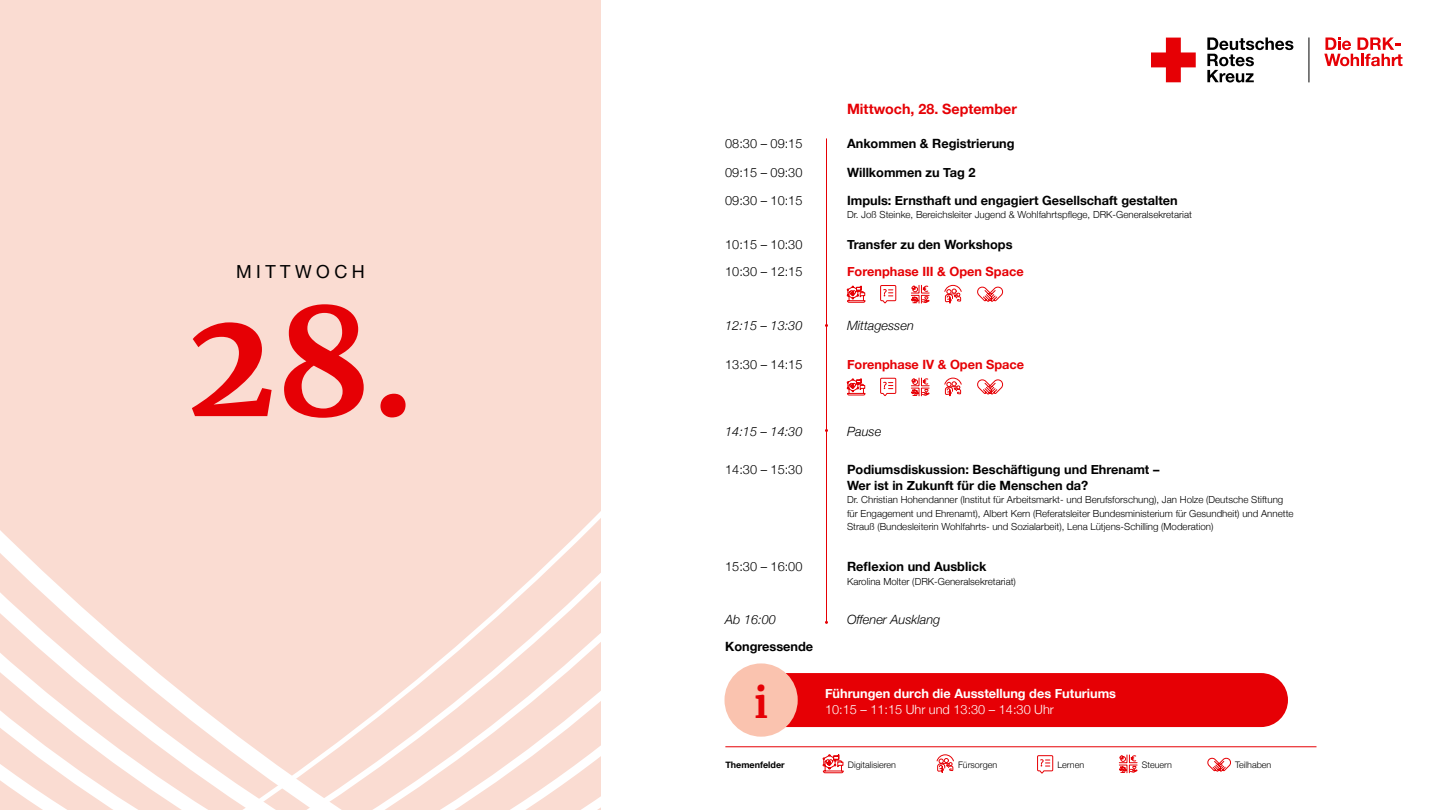
<style>
.page{position:relative;width:1440px;height:810px;background:#fff}
.page>*{position:absolute;margin:0;border:0;box-sizing:border-box;transform-origin:0 0}
.t1{font:700 148.5px "Merriweather";color:#e60005}
.t2{font:700 40.5px "Merriweather";color:#e60005}
.t3{font:18px "Helvetica Neue";letter-spacing:.25em;color:#000}
.t4{font:700 14.25px "Helvetica Neue";color:#e60005}
.t5{font:700 12.75px/15.8px "Helvetica Neue";color:#000}
.t6{font:300 12.75px "Helvetica Neue";color:#000}
.t7{font:italic 300 12.75px "Helvetica Neue";color:#000}
.t8{font:700 12.75px "Helvetica Neue";color:#e60005}
.t9{font:700 12.75px "Helvetica Neue";color:#fff}
.t10{font:300 12.75px "Helvetica Neue";color:#fff}
.t11{font:300 9.75px/13.5px "Helvetica Neue";color:#000}
.t12{font:300 9px "Helvetica Neue";color:#000}
.t13{font:700 9px "Helvetica Neue";color:#000}
</style>
<div class="page">
<svg style="left:1151px;top:38px;width:45px;height:44px"></svg>
<svg style="left:1207px;top:38px;width:86px;height:44px"></svg>
<hr style="left:1309px;top:38px;width:1px;height:44px;background:#000">
<svg style="left:1324px;top:38px;width:78px;height:28px"></svg>
<div style="left:0;top:0;width:601px;height:810px;background:#fadcd2"></div>
<svg style="left:823px;top:754px;width:21px;height:19px"></svg>
<svg style="left:937px;top:754px;width:17px;height:19px"></svg>
<svg style="left:1037px;top:755px;width:16px;height:19px"></svg>
<svg style="left:1119px;top:755px;width:18px;height:18px"></svg>
<svg style="left:1207px;top:757px;width:24px;height:15px"></svg>
<svg style="left:847px;top:285px;width:18px;height:18px"></svg>
<svg style="left:880px;top:285px;width:16px;height:18px"></svg>
<svg style="left:911px;top:285px;width:19px;height:18px"></svg>
<svg style="left:944px;top:285px;width:18px;height:19px"></svg>
<svg style="left:977px;top:286px;width:27px;height:16px"></svg>
<svg style="left:847px;top:378px;width:18px;height:17px"></svg>
<svg style="left:880px;top:378px;width:16px;height:18px"></svg>
<svg style="left:911px;top:378px;width:19px;height:18px"></svg>
<svg style="left:944px;top:378px;width:18px;height:19px"></svg>
<svg style="left:977px;top:379px;width:27px;height:16px"></svg>
<hr style="left:826px;top:239px;width:1px;height:192px;background:#e60005">
<hr style="left:826px;top:347px;width:1px;height:275px;background:#e60005">
<hr style="left:826px;top:138px;width:1px;height:188px;background:#e60005">
<div style="left:754px;top:673px;width:534px;height:54px;background:#e60005;border-radius:27px"></div>
<div style="left:725px;top:663px;width:73px;height:74px;background:#fac3af;border-radius:50%"></div>
<hr style="left:725px;top:747px;width:592px;height:1px;background:#e60005">
<h3 class="t3" style="left:236px;top:259px;width:130px">MITTWOCH</h3>
<h1 class="t1" style="left:186px;top:259px;width:230px">28.</h1>
<h3 class="t4" style="left:847px;top:98px;width:171px">Mittwoch, 28. September</h3>
<h3 class="t6" style="left:725px;top:133px;width:79px">08:30 – 09:15</h3>
<h3 class="t5" style="left:847px;top:136px;width:169px">Ankommen &amp; Registrierung</h3>
<h3 class="t6" style="left:725px;top:162px;width:79px">09:15 – 09:30</h3>
<h3 class="t5" style="left:847px;top:165px;width:130px">Willkommen zu Tag 2</h3>
<h3 class="t6" style="left:725px;top:190px;width:79px">09:30 – 10:15</h3>
<h3 class="t5" style="left:847px;top:193px;width:332px">Impuls: Ernsthaft und engagiert Gesellschaft gestalten</h3>
<p class="t11" style="left:847px;top:207px;width:346px">Dr. Joß Steinke, Bereichsleiter Jugend &amp; Wohlfahrtspflege, DRK-Generalsekretariat</p>
<h3 class="t6" style="left:725px;top:234px;width:79px">10:15 – 10:30</h3>
<h3 class="t5" style="left:847px;top:237px;width:167px">Transfer zu den Workshops</h3>
<h3 class="t6" style="left:725px;top:261px;width:79px">10:30 – 12:15</h3>
<h3 class="t8" style="left:847px;top:262px;width:178px">Forenphase III &amp; Open Space</h3>
<h3 class="t7" style="left:725px;top:316px;width:79px">12:15 – 13:30</h3>
<h3 class="t7" style="left:847px;top:316px;width:68px">Mittagessen</h3>
<h3 class="t6" style="left:725px;top:354px;width:79px">13:30 – 14:15</h3>
<h3 class="t8" style="left:847px;top:354px;width:179px">Forenphase IV &amp; Open Space</h3>
<h3 class="t7" style="left:725px;top:421px;width:79px">14:15 – 14:30</h3>
<h3 class="t7" style="left:847px;top:421px;width:36px">Pause</h3>
<h3 class="t6" style="left:725px;top:459px;width:79px">14:30 – 15:30</h3>
<h3 class="t5" style="left:847px;top:462px;width:314px">Podiumsdiskussion: Beschäftigung und Ehrenamt –<br>Wer ist in Zukunft für die Menschen da?</h3>
<p class="t11" style="left:847px;top:492px;width:448px">Dr. Christian Hohendanner (Institut für Arbeitsmarkt- und Berufsforschung), Jan Holze (Deutsche Stiftung für Engagement und Ehrenamt), Albert Kern (Referatsleiter Bundesministerium für Gesundheit) und Annette<br>Strauß (Bundesleiterin Wohlfahrts- und Sozialarbeit), Lena Lütjens-Schilling (Moderation)</p>
<h3 class="t6" style="left:725px;top:556px;width:79px">15:30 – 16:00</h3>
<h3 class="t5" style="left:847px;top:559px;width:141px">Reflexion und Ausblick</h3>
<p class="t11" style="left:847px;top:574px;width:170px">Karolina Molter (DRK-Generalsekretariat)</p>
<h3 class="t7" style="left:725px;top:609px;width:52px">Ab 16:00</h3>
<h3 class="t7" style="left:847px;top:609px;width:95px">Offener Ausklang</h3>
<h3 class="t5" style="left:725px;top:639px;width:90px">Kongressende</h3>
<h3 class="t9" style="left:825px;top:684px;width:293px">Führungen durch die Ausstellung des Futuriums</h3>
<h2 class="t2" style="left:754px;top:675px;width:16px">i</h2>
<h3 class="t10" style="left:825px;top:699px;width:230px">10:15 – 11:15 Uhr und 13:30 – 14:30 Uhr</h3>
<p class="t13" style="left:725px;top:758px;width:61px">Themenfelder</p>
<p class="t12" style="left:848px;top:758px;width:50px">Digitalisieren</p>
<p class="t12" style="left:958px;top:758px;width:41px">Fürsorgen</p>
<p class="t12" style="left:1057px;top:758px;width:28px">Lernen</p>
<p class="t12" style="left:1142px;top:758px;width:32px">Steuern</p>
<p class="t12" style="left:1235px;top:758px;width:38px">Teilhaben</p>
</div>
